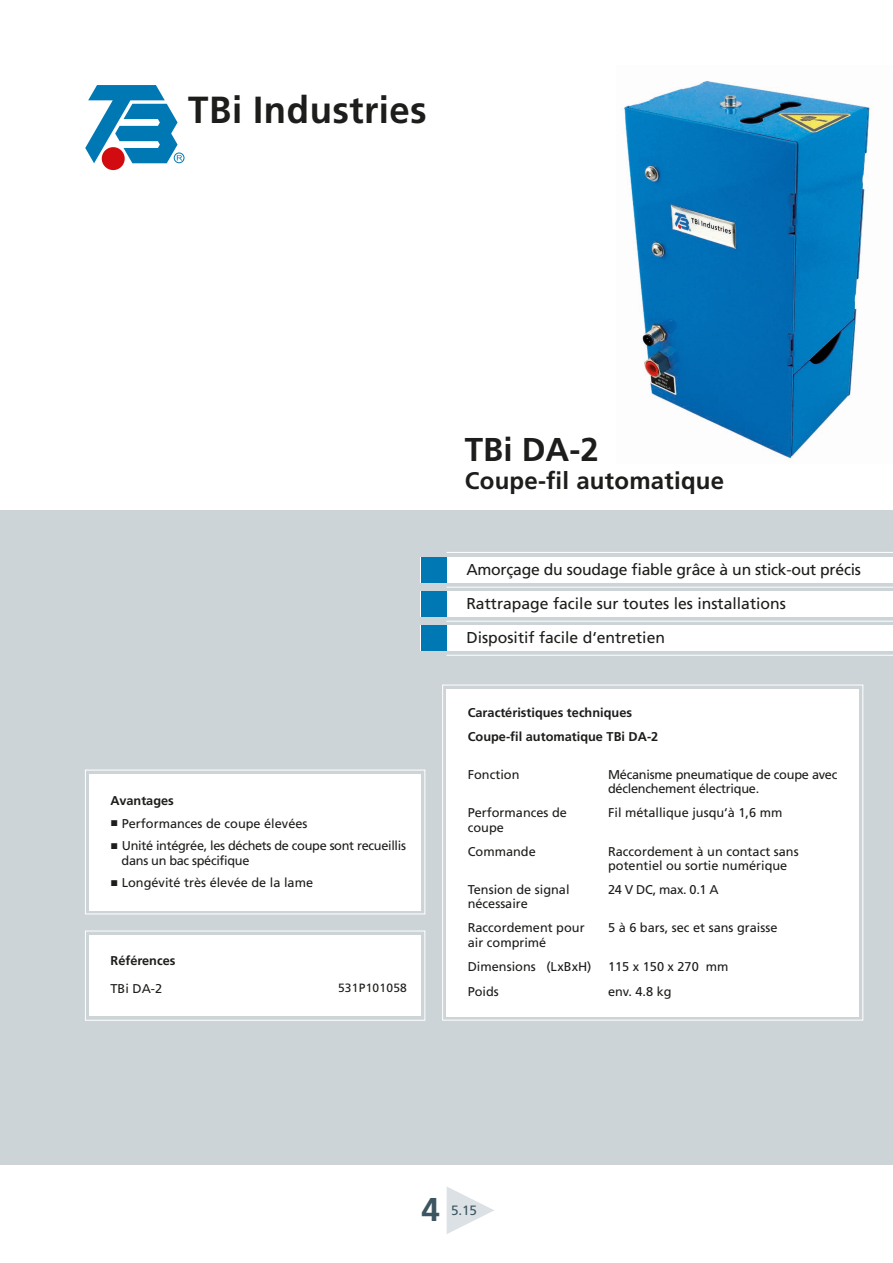
<style>
.page{position:relative;width:893px;height:1263px;background:#fff}
.page>*{position:absolute;margin:0;border:0;box-sizing:border-box;transform-origin:0 0}
.t1{font:700 37.65px "Frutiger";color:#1d1d1b}
.t2{font:700 33px "Frutiger LT Std";color:#1d1d1b}
.t3{font:700 33px "Frutiger LT Std";color:#3b5661}
.t4{font:700 24px "Frutiger LT Std";letter-spacing:.01em;color:#1d1d1b}
.t5{font:15.75px/34px "Frutiger LT Std";color:#1d1d1b}
.t6{font:13.5px "Frutiger LT Std";color:#3b5661}
.t7{font:12.75px/14.2px "Frutiger LT Std";color:#1d1d1b}
.t8{font:700 12.75px/23.9px "Frutiger LT Std";color:#1d1d1b}
.t9{font:12.75px/14.2px "Frutiger LT Std";letter-spacing:-.025em;color:#1d1d1b}
.t10{font:12.75px/14.2px "Frutiger LT Std";letter-spacing:-.02em;color:#1d1d1b}
.t11{font:12px "Frutiger LT Std";letter-spacing:.02em;color:#1d1d1b}
.s1{font-family:"Times New Roman"}
.s2{font-family:"Times New Roman";font-weight:400;font-size:67.5px;color:#dce1e5}
</style>
<div class="page">
<div style="left:0;top:510px;width:893px;height:655px;background:#cdd4d8"></div>
<div style="left:421px;top:557px;width:472px;height:25px;background:#fff"></div>
<hr style="left:446px;top:552px;width:447px;height:1px;background:#fff">
<div style="left:421px;top:591px;width:472px;height:25px;background:#fff"></div>
<hr style="left:446px;top:587px;width:447px;height:1px;background:#fff">
<div style="left:421px;top:625px;width:472px;height:26px;background:#fff"></div>
<hr style="left:446px;top:621px;width:447px;height:1px;background:#fff">
<hr style="left:446px;top:655px;width:447px;height:1px;background:#fff">
<div style="left:421px;top:557px;width:25px;height:25px;background:#0078b4"></div>
<div style="left:421px;top:591px;width:25px;height:25px;background:#0078b4"></div>
<div style="left:421px;top:625px;width:25px;height:26px;background:#0078b4"></div>
<svg style="left:442px;top:684px;width:422px;height:337px"></svg>
<div style="left:446px;top:689px;width:413px;height:327px;background:#fff"></div>
<svg style="left:85px;top:930px;width:341px;height:91px;background:#f9fafa"></svg>
<svg style="left:85px;top:769px;width:341px;height:146px;background:#fbfcfc"></svg>
<img style="left:624px;top:81px;width:247px;height:378px">
<div style="left:102px;top:147px;width:23px;height:23px;background:#d20b11;border-radius:50%"></div>
<div style="left:174px;top:152px;width:10px;height:11px;border:1px solid #0078b4;border-radius:50%"></div>
<svg style="left:85px;top:85px;width:97px;height:78px"></svg>
<h1 class="t1" style="left:188px;top:87px;width:240px">TBi Industries</h1>
<p class="t8" style="left:111px;top:788px;width:65px">Avantages</p>
<p class="t7" style="left:111px;top:816px;width:198px"><span class="s1">■</span> Performances de coupe élevées</p>
<p class="t9" style="left:122px;top:839px;width:286px;text-indent:-11px"><span class="s1">■</span> Unité intégrée, les déchets de coupe sont recueillis dans un bac spécifique</p>
<p class="t7" style="left:111px;top:876px;width:204px"><span class="s1">■</span> Longévité très élevée de la lame</p>
<p class="t8" style="left:111px;top:949px;width:66px">Références</p>
<p class="t7" style="left:111px;top:981px;width:53px">TBi DA-2</p>
<p class="t11" style="left:338px;top:981px;width:70px">531P101058</p>
<h2 class="t2" style="left:465px;top:430px;width:135px">TBi DA-2</h2>
<h3 class="t4" style="left:465px;top:467px;width:261px">Coupe-fil automatique</h3>
<p class="t5" style="left:466px;top:553px;width:396px">Amorçage du soudage fiable grâce à un stick-out précis</p>
<p class="t5" style="left:466px;top:587px;width:321px">Rattrapage facile sur toutes les installations<br>Dispositif facile d‘entretien</p>
<p class="t8" style="left:468px;top:701px;width:192px">Caractéristiques techniques<br>Coupe-fil automatique TBi DA-2</p>
<p class="t7" style="left:468px;top:768px;width:53px">Fonction</p>
<p class="t10" style="left:608px;top:768px;width:231px">Mécanisme pneumatique de coupe avec déclenchement électrique.</p>
<p class="t7" style="left:468px;top:806px;width:101px">Performances de coupe</p>
<p class="t7" style="left:608px;top:806px;width:176px">Fil métallique jusqu‘à 1,6 mm</p>
<p class="t7" style="left:468px;top:844px;width:70px">Commande</p>
<p class="t7" style="left:608px;top:844px;width:192px">Raccordement à un contact sans potentiel ou sortie numérique</p>
<p class="t7" style="left:468px;top:882px;width:103px">Tension de signal nécessaire</p>
<p class="t7" style="left:608px;top:882px;width:112px">24 V DC, max. 0.1 A</p>
<p class="t7" style="left:468px;top:921px;width:118px">Raccordement pour air comprimé</p>
<p class="t7" style="left:608px;top:921px;width:171px">5 à 6 bars, sec et sans graisse</p>
<p class="t7" style="left:468px;top:959px;width:125px">Dimensions (LxBxH)</p>
<p class="t7" style="left:608px;top:959px;width:122px">115 x 150 x 270 mm</p>
<p class="t7" style="left:468px;top:984px;width:33px">Poids</p>
<p class="t7" style="left:608px;top:984px;width:65px">env. 4.8 kg</p>
<h2 class="t3" style="left:422px;top:1190px;width:84px">4<span class="s2">►</span></h2>
<p class="t6" style="left:451px;top:1203px;width:28px">5.15</p>
</div>
